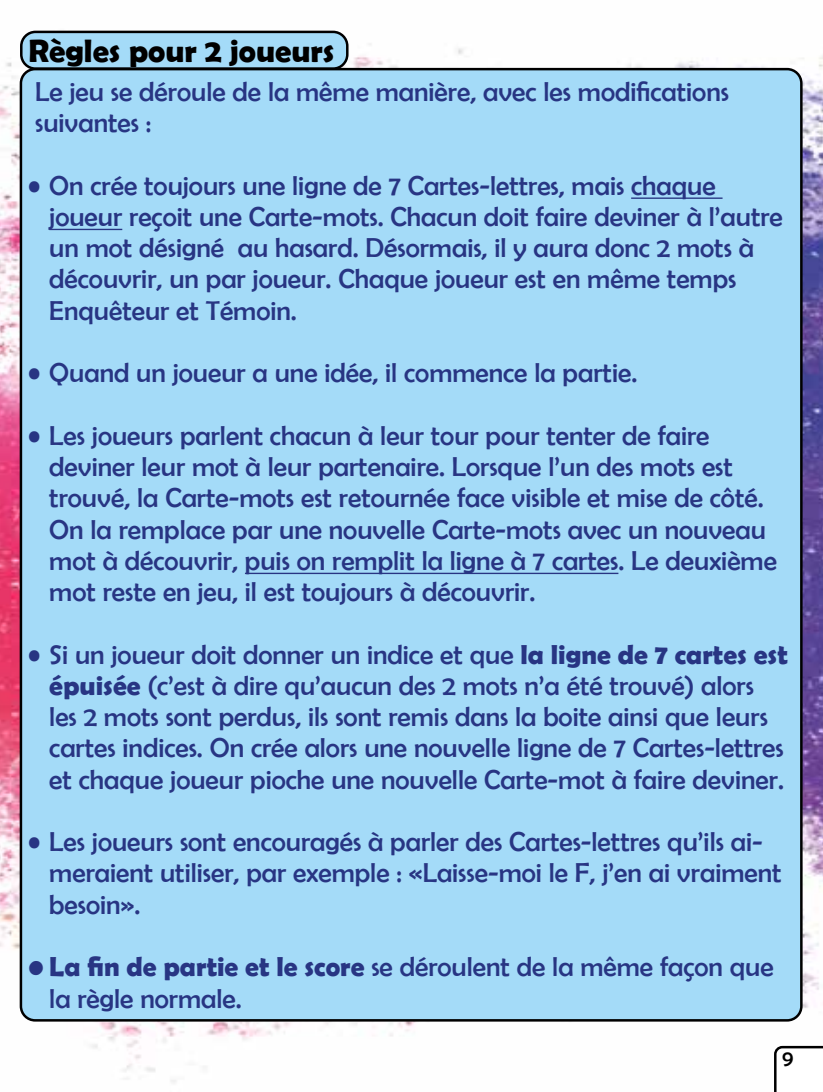
<style>
.page{position:relative;width:823px;height:1092px;background:#fff}
.page>*{position:absolute;margin:0;border:0;box-sizing:border-box;transform-origin:0 0}
.t1{font:700 32.5px "Berlin Sans FB Demi";color:#000}
.t2{font:27.5px/31.2px "Berlin Sans FB";color:#283583}
.t3{font:22.5px "Berlin Sans FB";color:#000}
.s1{font-family:"Berlin Sans FB Demi";font-weight:700}
</style>
<div class="page">
<img style="left:0;top:30px;width:822px;height:1053px">
<div style="left:21px;top:32px;width:326px;height:37px;background:#a4dbf8;border-radius:14px"></div>
<div style="left:20px;top:31px;width:328px;height:39px;border:2px solid #000;border-radius:14px"></div>
<div style="left:21px;top:69px;width:779px;height:951px;background:#a4dbf8;border-radius:14px"></div>
<hr style="left:630px;top:197px;width:92px;height:2px;background:#283583">
<hr style="left:49px;top:229px;width:73px;height:1px;background:#283583">
<hr style="left:245px;top:572px;width:373px;height:2px;background:#283583">
<svg style="left:773px;top:1045px;width:49px;height:46px"></svg>
<p class="t1" style="left:28px;top:32px;width:307px">Règles pour 2 joueurs</p>
<p class="t2" style="left:35px;top:76px;width:695px">Le jeu se déroule de la même manière, avec les modifications suivantes :</p>
<p class="t2" style="left:49px;top:169px;width:734px;text-indent:-21px">• On crée toujours une ligne de 7 Cartes-lettres, mais chaque joueur reçoit une Carte-mots. Chacun doit faire deviner à l’autre un mot désigné au hasard. Désormais, il y aura donc 2 mots à découvrir, un par joueur. Chaque joueur est en même temps Enquêteur et Témoin.</p>
<p class="t2" style="left:28px;top:357px;width:610px">• Quand un joueur a une idée, il commence la partie.</p>
<p class="t2" style="left:49px;top:419px;width:728px;text-indent:-21px">• Les joueurs parlent chacun à leur tour pour tenter de faire deviner leur mot à leur partenaire. Lorsque l’un des mots est trouvé, la Carte-mots est retournée face visible et mise de côté.<br>On la remplace par une nouvelle Carte-mots avec un nouveau mot à découvrir, puis on remplit la ligne à 7 cartes. Le deuxième mot reste en jeu, il est toujours à découvrir.</p>
<p class="t2" style="left:49px;top:638px;width:739px;text-indent:-21px">• Si un joueur doit donner un indice et que <span class="s1">la ligne de 7 cartes est épuisée</span> (c’est à dire qu’aucun des 2 mots n’a été trouvé) alors les 2 mots sont perdus, ils sont remis dans la boite ainsi que leurs cartes indices. On crée alors une nouvelle ligne de 7 Cartes-lettres et chaque joueur pioche une nouvelle Carte-mot à faire deviner.</p>
<p class="t2" style="left:49px;top:826px;width:733px;text-indent:-21px">• Les joueurs sont encouragés à parler des Cartes-lettres qu’ils ai&shy;meraient utiliser, par exemple : «Laisse-moi le F, j’en ai vraiment besoin».</p>
<p class="t2" style="left:49px;top:951px;width:725px;text-indent:-21px"><span class="s1">• La fin de partie et le score</span> se déroulent de la même façon que la règle normale.</p>
<p class="t3" style="left:781px;top:1045px;width:13px">9</p>
</div>
